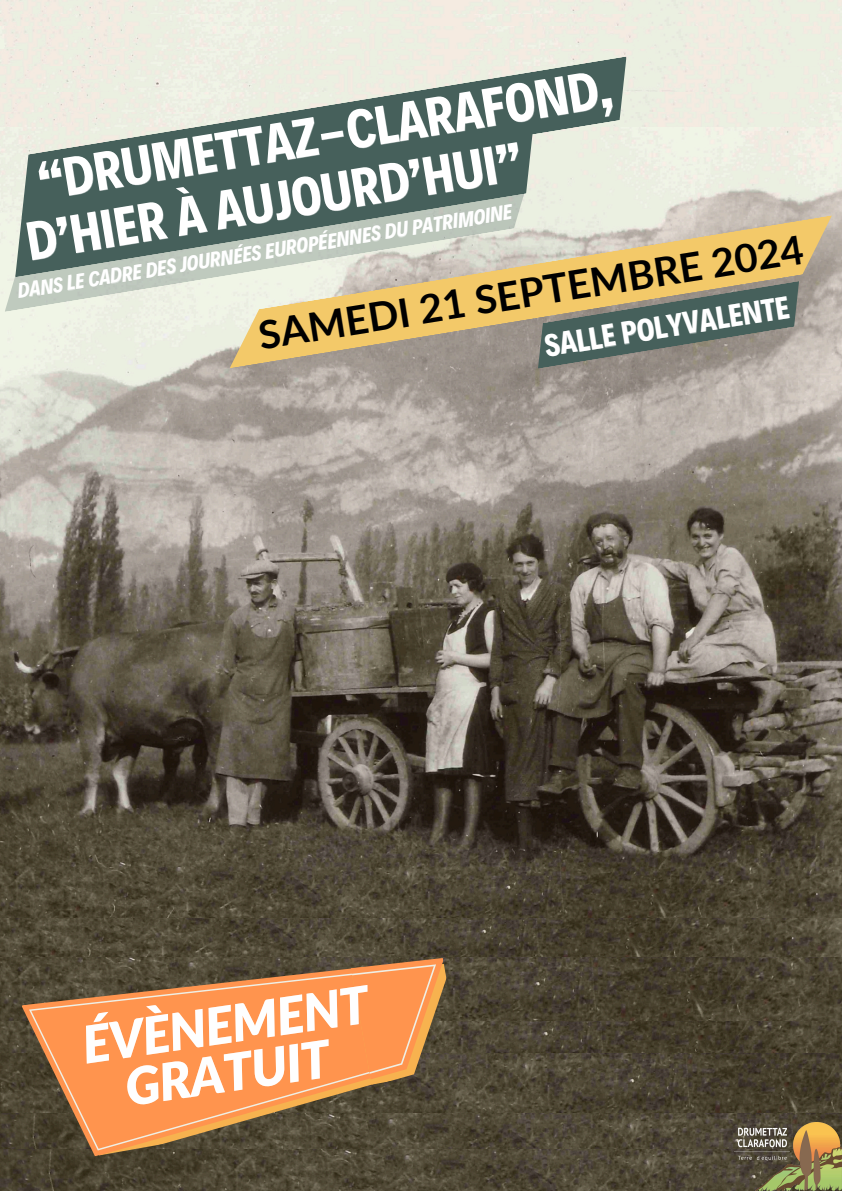
<style>
.page{position:relative;width:842px;height:1191px;background:#fff}
.page>*{position:absolute;margin:0;border:0;box-sizing:border-box;transform-origin:0 0}
.t1{font:700 55.1px/58px "Decalotype";color:#fff}
.t2{font:italic 900 51.5px/48px "Lato";color:#fefefe;text-align:center}
.t3{font:700 40px "Lato";color:#000}
.t4{font:700 31.9px "Decalotype";color:#fff}
.t5{font:italic 700 21.2px "Decalotype";color:#fff}
</style>
<div class="page">
<img style="left:0;top:1020px;width:842px;height:33px">
<img style="left:0;top:917px;width:842px;height:40px">
<img style="left:0;top:92px;width:842px;height:825px">
<img style="left:0;top:94px;width:842px;height:32px">
<img style="left:0;top:957px;width:842px;height:63px">
<img style="left:0;top:1053px;width:842px;height:60px">
<img style="left:0;top:1113px;width:842px;height:36px">
<img style="left:0;top:1149px;width:735px;height:41px">
<div style="left:0;top:14px;width:842px;height:12px;background:#edede1"></div>
<img style="left:735px;top:1122px;width:107px;height:68px">
<svg style="left:21px;top:944px;width:368px;height:220px;fill:#4c4532"></svg>
<svg style="left:29px;top:944px;width:360px;height:213px;fill:#ff944e"></svg>
<svg style="left:346px;top:925px;width:116px;height:159px"></svg>
<svg style="left:22px;top:56px;width:604px;height:159px;fill:#46605b"></svg>
<svg style="left:230px;top:215px;width:602px;height:153px"></svg>
<svg style="left:538px;top:281px;width:261px;height:87px"></svg>
<svg style="left:5px;top:191px;width:520px;height:121px"></svg>
<h1 class="t1" style="left:12px;top:151px;width:603px;text-indent:21px;rotate:-9deg">“DRUMETTAZ-CLARAFOND,<br>D’HIER À AUJOURD’HUI”</h1>
<p class="t5" style="left:16px;top:276px;width:502px;rotate:-9deg">DANS LE CADRE DES JOURNÉES EUROPÉENNES DU PATRIMOINE</p>
<h1 class="t3" style="left:255px;top:310px;width:552px;rotate:-9deg">SAMEDI 21 SEPTEMBRE 2024</h1>
<p class="t4" style="left:542px;top:324px;width:249px;rotate:-9deg">SALLE POLYVALENTE</p>
<p class="t2" style="left:79px;top:1019px;width:290px;rotate:-8deg">ÉVÈNEMENT<br>GRATUIT</p>
</div>
